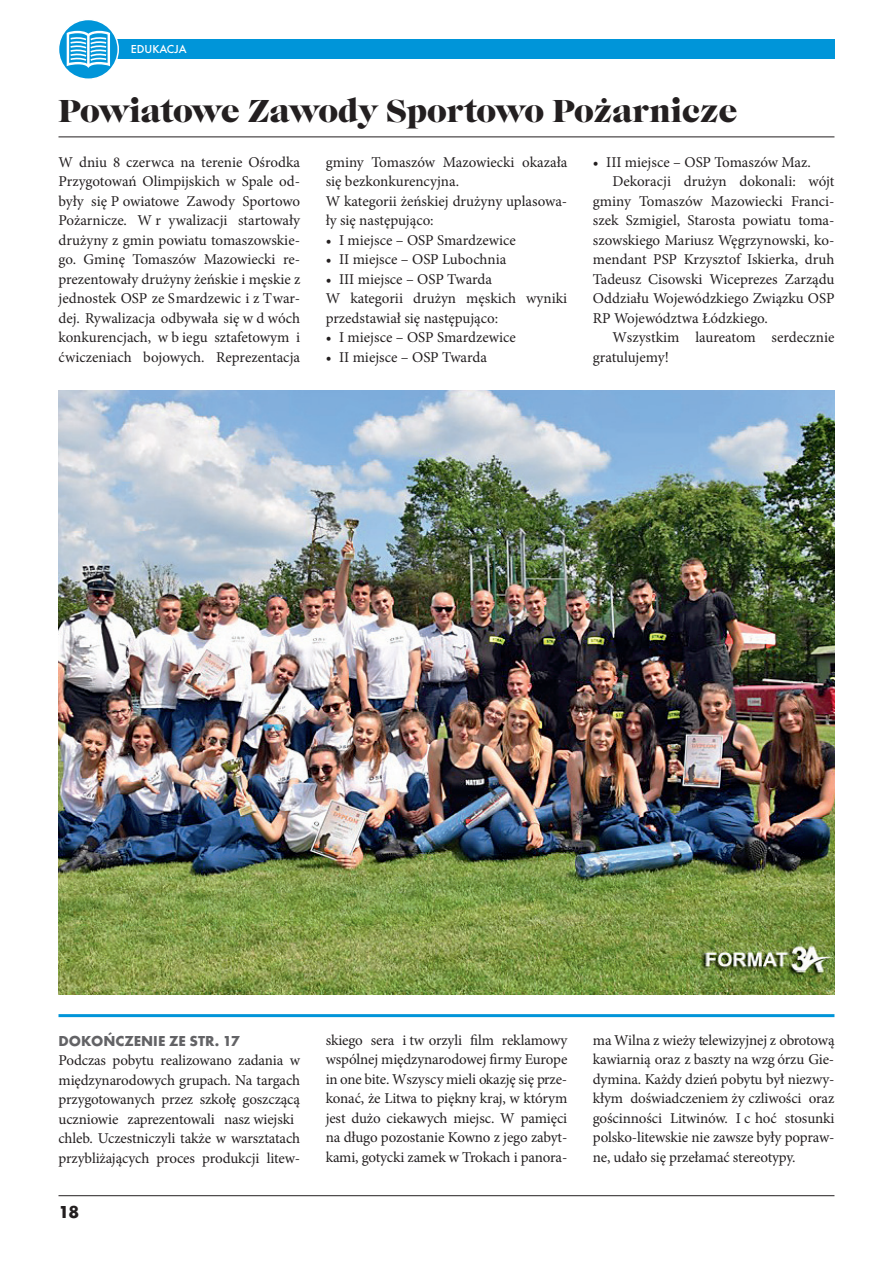
<style>
.page{position:relative;width:893px;height:1263px;background:#fff}
.page>*{position:absolute;margin:0;border:0;box-sizing:border-box;transform-origin:0 0}
.t1{font:33px "Caslon Gra DCE";color:#231f20}
.t2{font:700 18px "Futura TCE";color:#231f20}
.t3{font:15px/19.5px "Minion Pro";letter-spacing:-.005em;color:#231f20;text-align:justify}
.t4{font:700 15px "Futura TCE";color:#636366}
.t5{font:500 12px "Futura TCE";color:#fff}
</style>
<div class="page">
<hr style="left:58px;top:1195px;width:776px;height:1px;background:#231f20">
<div style="left:116px;top:39px;width:718px;height:19px;background:#0095d9"></div>
<div style="left:59px;top:20px;width:59px;height:59px;background:#0095d9;border-radius:50%"></div>
<div style="left:58px;top:19px;width:61px;height:61px;border:2px solid #fff;border-radius:50%"></div>
<svg style="left:67px;top:31px;width:43px;height:37px"></svg>
<img style="left:58px;top:390px;width:776px;height:605px">
<hr style="left:58px;top:1014px;width:776px;height:3px;background:#0095d9">
<hr style="left:58px;top:136px;width:776px;height:1px;background:#231f20">
<p class="t5" style="left:131px;top:42px;width:57px">EDUKACJA</p>
<h1 class="t1" style="left:59px;top:91px;width:680px">Powiatowe Zawody Sportowo Pożarnicze</h1>
<p class="t3" style="left:326px;top:152px;width:243px;text-align:left">gminy Tomaszów Mazowiecki okazała się bezkonkurencyjna.<br>W kategorii żeńskiej drużyny uplasowa&shy;ły się następująco:</p>
<p class="t3" style="left:326px;top:230px;width:192px">• I miejsce – OSP Smardzewice</p>
<p class="t3" style="left:326px;top:250px;width:182px">• II miejsce – OSP Lubochnia</p>
<p class="t3" style="left:326px;top:269px;width:243px;text-align:left">• III miejsce – OSP Twarda<br>W kategorii drużyn męskich wyniki przedstawiał się następująco:</p>
<p class="t3" style="left:326px;top:328px;width:192px">• I miejsce – OSP Smardzewice</p>
<p class="t3" style="left:326px;top:347px;width:163px">• II miejsce – OSP Twarda</p>
<p class="t3" style="left:59px;top:152px;width:244px">W dniu 8 czerwca na terenie Ośrodka Przygotowań Olimpijskich w Spale od&shy;były się P owiatowe Zawody Sportowo Pożarnicze. W r ywalizacji startowały drużyny z gmin powiatu tomaszowskie&shy;go. Gminę Tomaszów Mazowiecki re&shy;prezentowały drużyny żeńskie i męskie z jednostek OSP ze Smardzewic i z Twar&shy;dej. Rywalizacja odbywała się w d wóch konkurencjach, w b iegu sztafetowym i ćwiczeniach bojowych. Reprezentacja</p>
<p class="t3" style="left:593px;top:152px;width:219px">• III miejsce – OSP Tomaszów Maz.</p>
<p class="t3" style="left:612px;top:172px;width:224px">Dekoracji drużyn dokonali: wójt</p>
<p class="t3" style="left:593px;top:191px;width:243px">gminy Tomaszów Mazowiecki Franci-</p>
<p class="t3" style="left:593px;top:211px;width:243px">szek Szmigiel, Starosta powiatu toma-</p>
<p class="t3" style="left:593px;top:230px;width:243px">szowskiego Mariusz Węgrzynowski, ko-</p>
<p class="t3" style="left:593px;top:250px;width:243px">mendant PSP Krzysztof Iskierka, druh</p>
<p class="t3" style="left:593px;top:269px;width:243px">Tadeusz Cisowski Wiceprezes Zarządu</p>
<p class="t3" style="left:593px;top:289px;width:243px">Oddziału Wojewódzkiego Związku OSP</p>
<p class="t3" style="left:593px;top:308px;width:177px">RP Województwa Łódzkiego.</p>
<p class="t3" style="left:612px;top:328px;width:224px">Wszystkim laureatom serdecznie</p>
<p class="t3" style="left:593px;top:347px;width:78px">gratulujemy!</p>
<p class="t4" style="left:59px;top:1031px;width:183px">DOKOŃCZENIE ZE STR. 17</p>
<p class="t3" style="left:59px;top:1050px;width:243px;text-align:left">Podczas pobytu realizowano zadania w międzynarodowych grupach. Na targach przygotowanych przez szkołę goszczącą uczniowie zaprezentowali nasz wiejski chleb. Uczestniczyli także w warsztatach przybliżających proces produkcji litew-</p>
<p class="t2" style="left:58px;top:1201px;width:22px">18</p>
<p class="t3" style="left:326px;top:1030px;width:243px">skiego sera i tw orzyli film reklamowy wspólnej międzynarodowej firmy Europe in one bite. Wszyscy mieli okazję się prze&shy;konać, że Litwa to piękny kraj, w którym jest dużo ciekawych miejsc. W pamięci na długo pozostanie Kowno z jego zabyt&shy;kami, gotycki zamek w Trokach i panora-</p>
<p class="t3" style="left:593px;top:1030px;width:243px">ma Wilna z wieży telewizyjnej z obrotową kawiarnią oraz z baszty na wzg órzu Gie&shy;dymina. Każdy dzień pobytu był niezwy&shy;kłym doświadczeniem ży czliwości oraz gościnności Litwinów. I c hoć stosunki polsko-litewskie nie zawsze były popraw&shy;ne, udało się przełamać stereotypy.</p>
</div>
